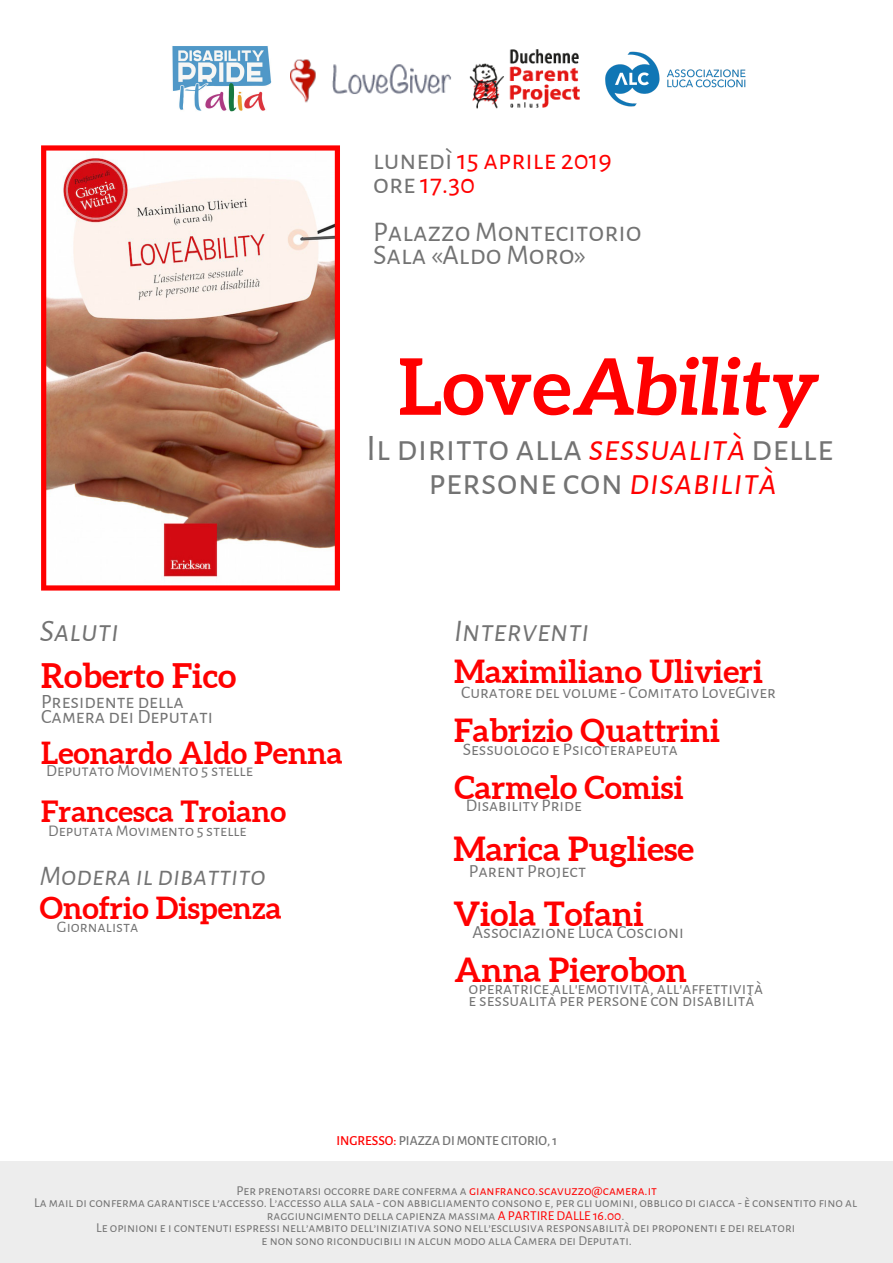
<style>
.page{position:relative;width:893px;height:1263px;background:#fff}
.page>*{position:absolute;margin:0;border:0;box-sizing:border-box;transform-origin:0 0}
.t1{font:italic 700 78px "Aleo";color:#f00}
.t2{font:37.5px/33.5px "Alegreya Sans SC";color:#737373;text-align:center}
.t3{font:700 33.83px "Aleo";color:#f00}
.t4{font:700 33.3px "Aleo";color:#f00}
.t5{font:700 31.88px "Aleo";color:#f00}
.t6{font:italic 31.5px "Alegreya Sans SC";color:#737373}
.t7{font:700 30.45px "Aleo";color:#f00}
.t8{font:700 29.25px "Aleo";color:#f00}
.t9{font:28.5px/23.7px "Alegreya Sans SC";color:#737373}
.t10{font:28.5px/23.7px "Alegreya Sans SC";color:#f00}
.t11{font:italic 28.42px "Alegreya Sans SC";color:#737373}
.t12{font:20.25px/15.1px "Alegreya Sans SC";color:#737373}
.t13{font:18.52px "Alegreya Sans SC";color:#737373}
.t14{font:17.77px "Alegreya Sans SC";color:#737373}
.t15{font:17.7px "Alegreya Sans SC";color:#737373}
.t16{font:16.88px "Alegreya Sans SC";color:#737373}
.t17{font:16.27px "Alegreya Sans SC";color:#737373}
.t18{font:16.2px "Alegreya Sans SC";color:#737373}
.t19{font:13.5px/12.5px "Alegreya Sans SC";color:#737373;text-align:center}
.t20{font:500 13.5px "Alegreya Sans SC";color:#737373}
.s1{color:#737373}
.s2{font-style:normal}
.s3{font-style:italic;color:#f00}
.s4{color:#f00}
</style>
<div class="page">
<svg style="left:41px;top:145px;width:299px;height:445px"></svg>
<div style="left:0;top:1161px;width:893px;height:102px;background:#ededed"></div>
<img style="left:606px;top:51px;width:140px;height:56px">
<img style="left:172px;top:46px;width:100px;height:66px">
<img style="left:290px;top:59px;width:161px;height:44px">
<img style="left:469px;top:49px;width:111px;height:60px">
<h3 class="t10" style="left:373px;top:149px;width:240px"><span class="s1">lunedì</span> 15 aprile 2019 <span class="s1">ore</span> 17.30</h3>
<h3 class="t9" style="left:373px;top:220px;width:270px">Palazzo Montecitorio<br>Sala «Aldo Moro»</h3>
<h1 class="t1" style="left:398px;top:342px;width:423px"><span class="s2">Love</span>Ability</h1>
<h2 class="t2" style="left:366px;top:432px;width:469px">Il diritto alla <span class="s3">sessualità</span> delle persone con <span class="s3">disabilità</span></h2>
<h3 class="t6" style="left:40px;top:613px;width:81px">Saluti</h3>
<h3 class="t3" style="left:41px;top:656px;width:197px">Roberto Fico</h3>
<h3 class="t12" style="left:41px;top:694px;width:174px">Presidente della<br>Camera dei Deputati</h3>
<h3 class="t7" style="left:41px;top:736px;width:303px">Leonardo Aldo Penna</h3>
<p class="t16" style="left:46px;top:761px;width:208px">Deputato Movimento 5 stelle</p>
<h3 class="t8" style="left:41px;top:795px;width:246px">Francesca Troiano</h3>
<p class="t17" style="left:48px;top:821px;width:200px">Deputata Movimento 5 stelle</p>
<h3 class="t11" style="left:40px;top:860px;width:227px">Modera il dibattito</h3>
<h3 class="t7" style="left:40px;top:891px;width:243px">Onofrio Dispenza</h3>
<p class="t18" style="left:57px;top:917px;width:83px">Giornalista</p>
<h3 class="t6" style="left:454px;top:613px;width:137px">Interventi</h3>
<h3 class="t5" style="left:454px;top:653px;width:310px">Maximiliano Ulivieri</h3>
<h3 class="t15" style="left:461px;top:682px;width:316px">Curatore del volume - Comitato LoveGiver</h3>
<h3 class="t5" style="left:454px;top:712px;width:268px">Fabrizio Quattrini</h3>
<h3 class="t15" style="left:463px;top:739px;width:216px">Sessuologo e Psicoterapeuta</h3>
<h3 class="t5" style="left:454px;top:769px;width:230px">Carmelo Comisi</h3>
<h3 class="t15" style="left:466px;top:795px;width:118px">Disability Pride</h3>
<h3 class="t4" style="left:453px;top:830px;width:242px">Marica Pugliese</h3>
<h3 class="t13" style="left:469px;top:860px;width:119px">Parent Project</h3>
<h3 class="t4" style="left:453px;top:894px;width:192px">Viola Tofani</h3>
<h3 class="t13" style="left:472px;top:922px;width:213px">Associazione Luca Coscioni</h3>
<h3 class="t4" style="left:454px;top:950px;width:234px">Anna Pierobon</h3>
<h3 class="t14" style="left:468px;top:978px;width:296px">operatrice all'emotività, all'affettività</h3>
<h3 class="t14" style="left:468px;top:990px;width:287px">e sessualità per persone con disabilità</h3>
<p class="t20" style="left:336px;top:1132px;width:222px"><span class="s4">INGRESSO:</span> PIAZZA DI MONTE CITORIO, 1</p>
<p class="t19" style="left:34px;top:1184px;width:824px">Per prenotarsi occorre dare conferma a <span class="s4">gianfranco.scavuzzo@camera.it<br></span>La mail di conferma garantisce l’accesso. L’accesso alla sala - con abbigliamento consono e, per gli uomini, obbligo di giacca - è consentito fino al raggiungimento della capienza massima <span class="s4">A PARTIRE DALLE 16.00</span>.<br>Le opinioni e i contenuti espressi nell’ambito dell’iniziativa sono nell’esclusiva responsabilità dei proponenti e dei relatori<br>e non sono riconducibili in alcun modo alla Camera dei Deputati.</p>
</div>
